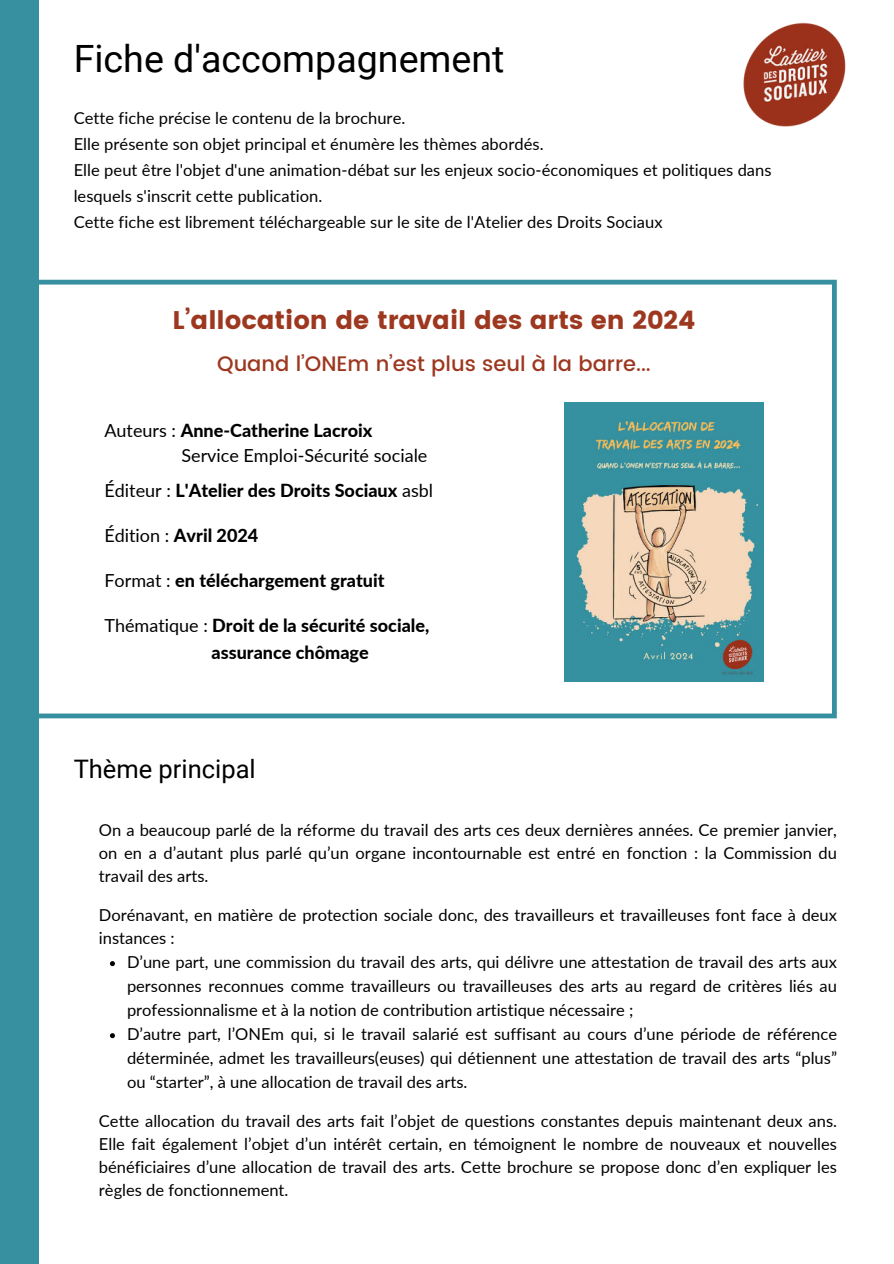
<style>
.page{position:relative;width:894px;height:1264px;background:#fff}
.page>*{position:absolute;margin:0;border:0;box-sizing:border-box;transform-origin:0 0}
.t1{font:37.65px "Roboto";color:#000}
.t2{font:25.5px "Poppins";color:#9d3820}
.t3{font:25.5px "Roboto";color:#000}
.t4{font:500 21px "Poppins";color:#9d3820}
.t5{font:800 18px "Lato";color:#000}
.t6{font:18px/24.8px "Lato";color:#000}
.t7{font:16.5px/23px "Lato";color:#000}
.s1{font-weight:800}
.s2{font-weight:400}
</style>
<div class="page">
<svg style="left:39px;top:280px;width:797px;height:438px"></svg>
<div style="left:0;top:0;width:39px;height:1263px;background:#37909f"></div>
<img style="left:743px;top:22px;width:103px;height:105px">
<img style="left:564px;top:403px;width:198px;height:279px">
<svg style="left:110px;top:961px;width:5px;height:5px"></svg>
<svg style="left:110px;top:1033px;width:5px;height:5px"></svg>
<h1 class="t1" style="left:74px;top:32px;width:432px">Fiche d'accompagnement</h1>
<p class="t7" style="left:74px;top:105px;width:699px;line-height:25.8px">Cette fiche précise le contenu de la brochure.<br>Elle présente son objet principal et énumère les thèmes abordés.<br>Elle peut être l'objet d'une animation-débat sur les enjeux socio-économiques et politiques dans lesquels s'inscrit cette publication.<br>Cette fiche est librement téléchargeable sur le site de l'Atelier des Droits Sociaux</p>
<h2 class="t2" style="left:172px;top:305px;width:524px">L’allocation de travail des arts en 2024</h2>
<p class="t4" style="left:217px;top:348px;width:435px">Quand l’ONEm n’est plus seul à la barre...</p>
<p class="t6" style="left:181px;top:417px;width:247px;text-indent:-77px">Auteurs : <span class="s1">Anne-Catherine Lacroix<br></span>Service Emploi-Sécurité sociale</p>
<p class="t5" style="left:104px;top:477px;width:330px"><span class="s2">Éditeur :</span> L'Atelier des Droits Sociaux <span class="s2">asbl</span></p>
<p class="t5" style="left:104px;top:522px;width:155px"><span class="s2">Édition :</span> Avril 2024</p>
<p class="t5" style="left:104px;top:567px;width:281px"><span class="s2">Format :</span> en téléchargement gratuit</p>
<p class="t5" style="left:104px;top:612px;width:326px"><span class="s2">Thématique :</span> Droit de la sécurité sociale,</p>
<h2 class="t3" style="left:74px;top:751px;width:183px">Thème principal</h2>
<p class="t7" style="left:99px;top:817px;width:739px;text-align:justify">On a beaucoup parlé de la réforme du travail des arts ces deux dernières années. Ce premier janvier, on en a d’autant plus parlé qu’un organe incontournable est entré en fonction : la Commission du travail des arts.</p>
<p class="t7" style="left:99px;top:902px;width:739px">Dorénavant, en matière de protection sociale donc, des travailleurs et travailleuses font face à deux instances :</p>
<p class="t7" style="left:127px;top:949px;width:711px;line-height:24px">D’une part, une commission du travail des arts, qui délivre une attestation de travail des arts aux personnes reconnues comme travailleurs ou travailleuses des arts au regard de critères liés au professionnalisme et à la notion de contribution artistique nécessaire ;<br>D’autre part, l’ONEm qui, si le travail salarié est suffisant au cours d’une période de référence déterminée, admet les travailleurs(euses) qui détiennent une attestation de travail des arts “plus” ou “starter”, à une allocation de travail des arts.</p>
<p class="t7" style="left:99px;top:1108px;width:739px;text-align:justify">Cette allocation du travail des arts fait l’objet de questions constantes depuis maintenant deux ans.<br>Elle fait également l’objet d’un intérêt certain, en témoignent le nombre de nouveaux et nouvelles bénéficiaires d’une allocation de travail des arts. Cette brochure se propose donc d’en expliquer les règles de fonctionnement.</p>
</div>
